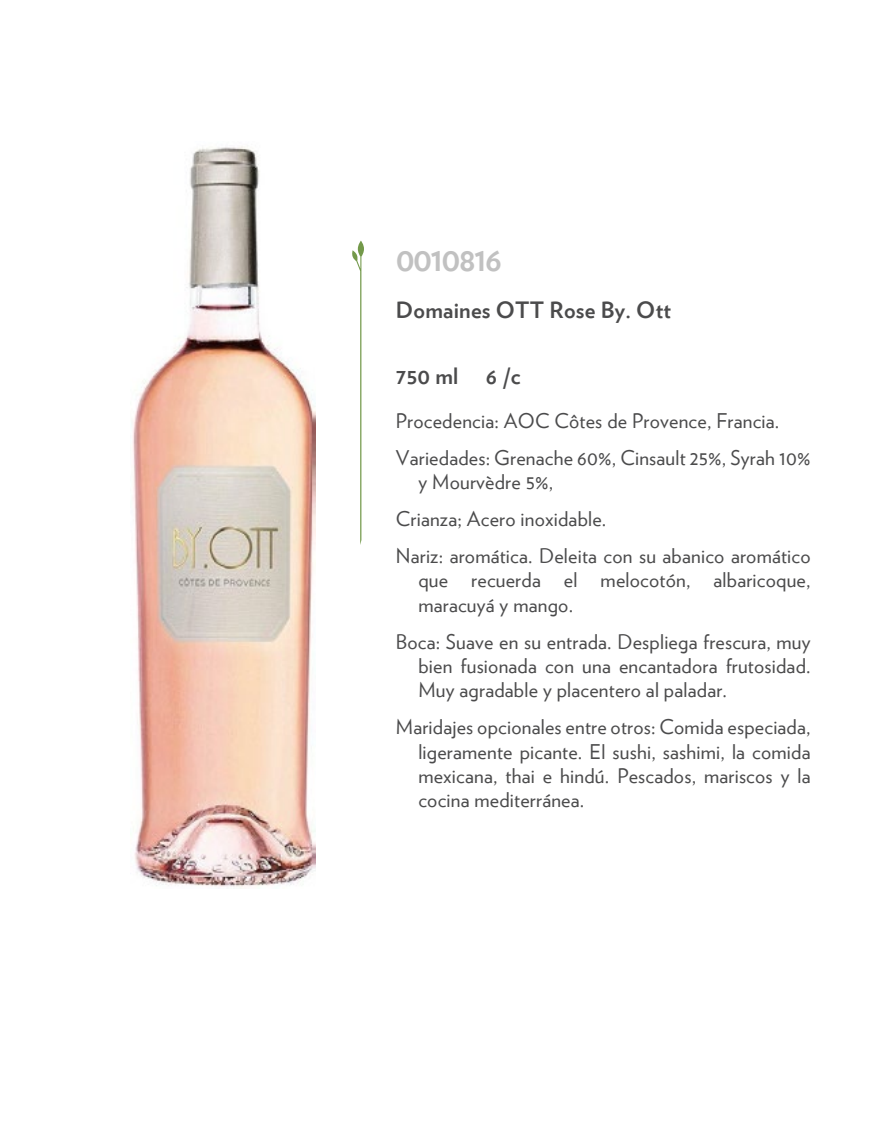
<style>
.page{position:relative;width:891px;height:1134px;background:#fff}
.page>*{position:absolute;margin:0;border:0;box-sizing:border-box;transform-origin:0 0}
.t1{font:700 33.75px "Verlag";letter-spacing:-.05em;color:#c1c1c1}
.t2{font:700 22.5px "Verlag";letter-spacing:.01em;color:#4b4b4c}
.t3{font:20.25px/24.3px "Verlag";letter-spacing:.01em;color:#4b4b4c}
</style>
<div class="page">
<svg style="left:352px;top:241px;width:12px;height:304px"></svg>
<img style="left:133px;top:146px;width:182px;height:743px">
<h1 class="t1" style="left:396px;top:232px;width:108px">0010816</h1>
<p class="t2" style="left:396px;top:292px;width:277px">Domaines OTT Rose By. Ott</p>
<p class="t2" style="left:396px;top:358px;width:64px">750 ml</p>
<p class="t2" style="left:486px;top:358px;width:36px">6 /c</p>
<p class="t3" style="left:396px;top:401px;width:416px;line-height:37.1px">Procedencia: AOC Côtes de Provence, Francia.<br>Variedades: Grenache 60%, Cinsault 25%, Syrah 10%</p>
<p class="t3" style="left:396px;top:462px;width:416px;line-height:37.1px;text-indent:22px">y Mourvèdre 5%,<br>Crianza; Acero inoxidable.<br>Nariz: aromática. Deleita con su abanico aromático</p>
<p class="t3" style="left:418px;top:567px;width:394px">que recuerda el melocotón, albaricoque, maracuyá y mango.</p>
<p class="t3" style="left:418px;top:628px;width:394px;text-align:justify;text-indent:-22px">Boca: Suave en su entrada. Despliega frescura, muy bien fusionada con una encantadora frutosidad.<br>Muy agradable y placentero al paladar.</p>
<p class="t3" style="left:418px;top:714px;width:394px;text-align:justify;text-indent:-22px">Maridajes opcionales entre otros: Comida especiada, ligeramente picante. El sushi, sashimi, la comida mexicana, thai e hindú. Pescados, mariscos y la cocina mediterránea.</p>
</div>
